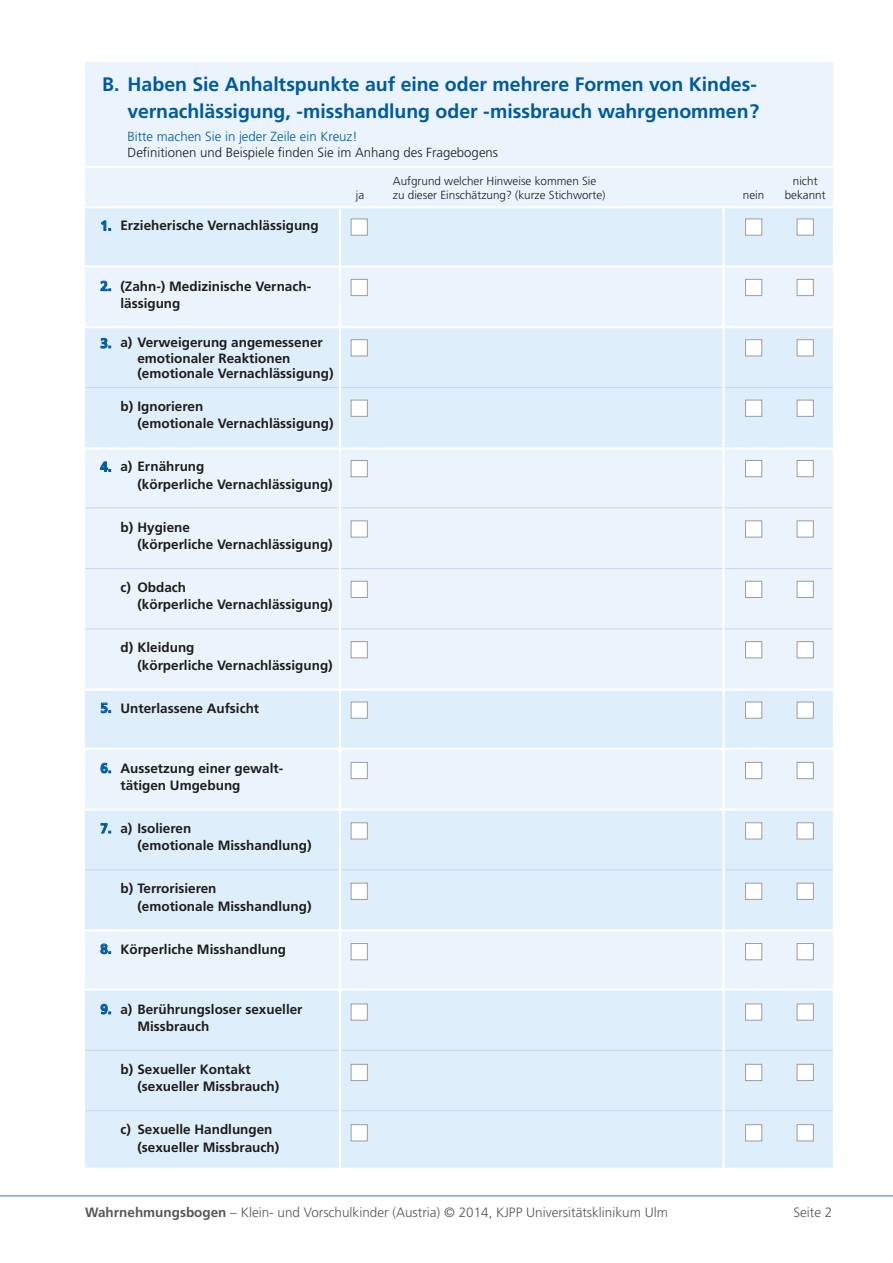
<style>
.page{position:relative;width:893px;height:1263px;background:#fff}
.page>*{position:absolute;margin:0;border:0;box-sizing:border-box;transform-origin:0 0}
.t1{font:700 19.5px/27px "Frutiger LT";letter-spacing:-.005em;color:#005b9e;text-align:right}
.t2{font:700 13.5px/17.2px "Frutiger LT";color:#1d1d1b}
.t3{font:300 13.5px "Frutiger LT";color:#575756}
.t4{font:700 13.5px "Frutiger LT";color:#005b9e}
.t5{font:300 13.2px "Frutiger LT";color:#1d1d1b}
.t6{font:300 13.2px "Frutiger LT";color:#005b9e}
.t7{font:300 11.7px/13.5px "Frutiger LT";color:#1d1d1b;text-align:center}
.s1{font-weight:700}
</style>
<div class="page">
<hr style="left:0;top:1195px;width:893px;height:1px;background:#3588c3">
<div style="left:85px;top:62px;width:747px;height:1105px;background:#ebf4fc"></div>
<div style="left:85px;top:207px;width:747px;height:59px;background:#dfeefb"></div>
<div style="left:85px;top:327px;width:747px;height:120px;background:#dfeefb"></div>
<div style="left:85px;top:691px;width:747px;height:58px;background:#dfeefb"></div>
<div style="left:85px;top:809px;width:747px;height:121px;background:#dfeefb"></div>
<div style="left:85px;top:989px;width:747px;height:178px;background:#dfeefb"></div>
<svg style="left:350px;top:218px;width:18px;height:18px"></svg>
<svg style="left:350px;top:279px;width:18px;height:17px"></svg>
<svg style="left:350px;top:339px;width:18px;height:18px"></svg>
<svg style="left:350px;top:399px;width:18px;height:18px"></svg>
<svg style="left:350px;top:460px;width:18px;height:17px"></svg>
<svg style="left:350px;top:520px;width:18px;height:18px"></svg>
<svg style="left:350px;top:580px;width:18px;height:18px"></svg>
<svg style="left:350px;top:641px;width:18px;height:18px"></svg>
<svg style="left:350px;top:701px;width:18px;height:18px"></svg>
<svg style="left:350px;top:762px;width:18px;height:17px"></svg>
<svg style="left:350px;top:822px;width:18px;height:18px"></svg>
<svg style="left:350px;top:882px;width:18px;height:18px"></svg>
<svg style="left:350px;top:943px;width:18px;height:17px"></svg>
<svg style="left:350px;top:1003px;width:18px;height:18px"></svg>
<svg style="left:350px;top:1063px;width:18px;height:18px"></svg>
<svg style="left:350px;top:1124px;width:18px;height:18px"></svg>
<svg style="left:745px;top:218px;width:17px;height:18px"></svg>
<svg style="left:745px;top:279px;width:17px;height:17px"></svg>
<svg style="left:745px;top:339px;width:17px;height:18px"></svg>
<svg style="left:745px;top:399px;width:17px;height:18px"></svg>
<svg style="left:745px;top:460px;width:17px;height:17px"></svg>
<svg style="left:745px;top:520px;width:17px;height:18px"></svg>
<svg style="left:745px;top:580px;width:17px;height:18px"></svg>
<svg style="left:745px;top:641px;width:17px;height:18px"></svg>
<svg style="left:745px;top:701px;width:17px;height:18px"></svg>
<svg style="left:745px;top:762px;width:17px;height:17px"></svg>
<svg style="left:745px;top:822px;width:17px;height:18px"></svg>
<svg style="left:745px;top:882px;width:17px;height:18px"></svg>
<svg style="left:745px;top:943px;width:17px;height:17px"></svg>
<svg style="left:745px;top:1003px;width:17px;height:18px"></svg>
<svg style="left:745px;top:1063px;width:17px;height:18px"></svg>
<svg style="left:745px;top:1124px;width:17px;height:18px"></svg>
<svg style="left:796px;top:218px;width:18px;height:18px"></svg>
<svg style="left:796px;top:279px;width:18px;height:17px"></svg>
<svg style="left:796px;top:339px;width:18px;height:18px"></svg>
<svg style="left:796px;top:399px;width:18px;height:18px"></svg>
<svg style="left:796px;top:460px;width:18px;height:17px"></svg>
<svg style="left:796px;top:520px;width:18px;height:18px"></svg>
<svg style="left:796px;top:580px;width:18px;height:18px"></svg>
<svg style="left:796px;top:641px;width:18px;height:18px"></svg>
<svg style="left:796px;top:701px;width:18px;height:18px"></svg>
<svg style="left:796px;top:762px;width:18px;height:17px"></svg>
<svg style="left:796px;top:822px;width:18px;height:18px"></svg>
<svg style="left:796px;top:882px;width:18px;height:18px"></svg>
<svg style="left:796px;top:943px;width:18px;height:17px"></svg>
<svg style="left:796px;top:1003px;width:18px;height:18px"></svg>
<svg style="left:796px;top:1063px;width:18px;height:18px"></svg>
<svg style="left:796px;top:1124px;width:18px;height:18px"></svg>
<svg style="left:101px;top:221px;width:10px;height:10px"></svg>
<svg style="left:101px;top:281px;width:10px;height:10px"></svg>
<svg style="left:100px;top:462px;width:11px;height:10px"></svg>
<svg style="left:101px;top:703px;width:10px;height:10px"></svg>
<svg style="left:101px;top:763px;width:10px;height:10px"></svg>
<svg style="left:101px;top:823px;width:10px;height:10px"></svg>
<svg style="left:101px;top:944px;width:10px;height:10px"></svg>
<svg style="left:101px;top:1004px;width:10px;height:10px"></svg>
<svg style="left:101px;top:338px;width:10px;height:10px"></svg>
<hr style="left:85px;top:1110px;width:747px;height:1px;background:#c5dbf3">
<hr style="left:85px;top:1050px;width:747px;height:1px;background:#c5dbf3">
<hr style="left:85px;top:387px;width:747px;height:1px;background:#c5dbf3">
<hr style="left:85px;top:507px;width:747px;height:1px;background:#c5dbf3">
<hr style="left:85px;top:628px;width:747px;height:1px;background:#c5dbf3">
<hr style="left:85px;top:568px;width:747px;height:1px;background:#c5dbf3">
<hr style="left:85px;top:869px;width:747px;height:1px;background:#c5dbf3">
<hr style="left:339px;top:209px;width:2px;height:968px;background:#fff">
<hr style="left:15px;top:206px;width:863px;height:2px;background:#fff">
<hr style="left:15px;top:265px;width:863px;height:2px;background:#fff">
<hr style="left:15px;top:326px;width:863px;height:2px;background:#fff">
<hr style="left:15px;top:448px;width:863px;height:2px;background:#fff">
<hr style="left:15px;top:748px;width:863px;height:2px;background:#fff">
<hr style="left:15px;top:688px;width:863px;height:3px;background:#fff">
<hr style="left:15px;top:808px;width:863px;height:2px;background:#fff">
<hr style="left:15px;top:988px;width:863px;height:2px;background:#fff">
<hr style="left:15px;top:929px;width:863px;height:2px;background:#fff">
<hr style="left:722px;top:207px;width:3px;height:970px;background:#fff">
<hr style="left:15px;top:166px;width:863px;height:2px;background:#fff">
<h1 class="t1" style="left:102px;top:71px;width:659px">B. Haben Sie Anhaltspunkte auf eine oder mehrere Formen von Kindes&shy;vernachlässigung, -misshandlung oder -missbrauch wahrgenommen?</h1>
<p class="t6" style="left:128px;top:129px;width:232px">Bitte machen Sie in jeder Zeile ein Kreuz!</p>
<p class="t5" style="left:128px;top:145px;width:372px">Definitionen und Beispiele finden Sie im Anhang des Fragebogens</p>
<p class="t7" style="left:393px;top:175px;width:205px">Aufgrund welcher Hinweise kommen Sie</p>
<p class="t7" style="left:356px;top:188px;width:10px">ja</p>
<p class="t7" style="left:393px;top:188px;width:214px">zu dieser Einschätzung? (kurze Stichworte)</p>
<p class="t7" style="left:743px;top:188px;width:23px">nein</p>
<p class="t4" style="left:100px;top:218px;width:13px">1.</p>
<p class="t2" style="left:120px;top:217px;width:200px">Erzieherische Vernachlässigung</p>
<p class="t4" style="left:100px;top:278px;width:13px">2.</p>
<p class="t2" style="left:120px;top:277px;width:192px">(Zahn-) Medizinische Vernach&shy;lässigung</p>
<p class="t4" style="left:100px;top:335px;width:13px">3.</p>
<p class="t4" style="left:100px;top:459px;width:13px">4.</p>
<p class="t4" style="left:100px;top:700px;width:13px">5.</p>
<p class="t2" style="left:137px;top:334px;width:198px;line-height:15.8px;text-indent:-17px">a) Verweigerung angemessener emotionaler Reaktionen (emotionale Vernachlässigung)</p>
<p class="t2" style="left:137px;top:398px;width:198px;text-indent:-17px">b) Ignorieren<br>(emotionale Vernachlässigung)</p>
<p class="t2" style="left:137px;top:458px;width:197px;text-indent:-17px">a) Ernährung<br>(körperliche Vernachlässigung)</p>
<p class="t2" style="left:137px;top:518px;width:197px;text-indent:-17px">b) Hygiene<br>(körperliche Vernachlässigung)</p>
<p class="t2" style="left:137px;top:579px;width:197px;text-indent:-17px">c) Obdach<br>(körperliche Vernachlässigung)</p>
<p class="t2" style="left:137px;top:639px;width:197px;text-indent:-17px">d) Kleidung<br>(körperliche Vernachlässigung)</p>
<p class="t2" style="left:120px;top:699px;width:140px">Unterlassene Aufsicht</p>
<p class="t4" style="left:100px;top:760px;width:13px">6.</p>
<p class="t4" style="left:100px;top:820px;width:13px">7.</p>
<p class="t4" style="left:100px;top:941px;width:13px">8.</p>
<p class="t2" style="left:120px;top:759px;width:164px">Aussetzung einer gewalt&shy;tätigen Umgebung</p>
<p class="t2" style="left:137px;top:820px;width:176px;text-indent:-17px">a) Isolieren<br>(emotionale Misshandlung)</p>
<p class="t2" style="left:137px;top:880px;width:176px;text-indent:-17px">b) Terrorisieren<br>(emotionale Misshandlung)</p>
<p class="t2" style="left:120px;top:940px;width:167px">Körperliche Misshandlung</p>
<p class="t4" style="left:100px;top:1001px;width:13px">9.</p>
<p class="t2" style="left:137px;top:1000px;width:167px;text-indent:-17px">a) Berührungsloser sexueller<br>Missbrauch</p>
<p class="t2" style="left:137px;top:1061px;width:143px;text-indent:-17px">b) Sexueller Kontakt (sexueller Missbrauch)</p>
<p class="t2" style="left:137px;top:1121px;width:143px;text-indent:-17px">c) Sexuelle Handlungen (sexueller Missbrauch)</p>
<p class="t7" style="left:785px;top:175px;width:42px">nicht bekannt</p>
<p class="t3" style="left:85px;top:1205px;width:584px"><span class="s1">Wahrnehmungsbogen</span> – Klein- und Vorschulkinder (Austria) © 2014, KJPP Universitätsklinikum Ulm</p>
<p class="t3" style="left:793px;top:1205px;width:41px">Seite 2</p>
</div>
